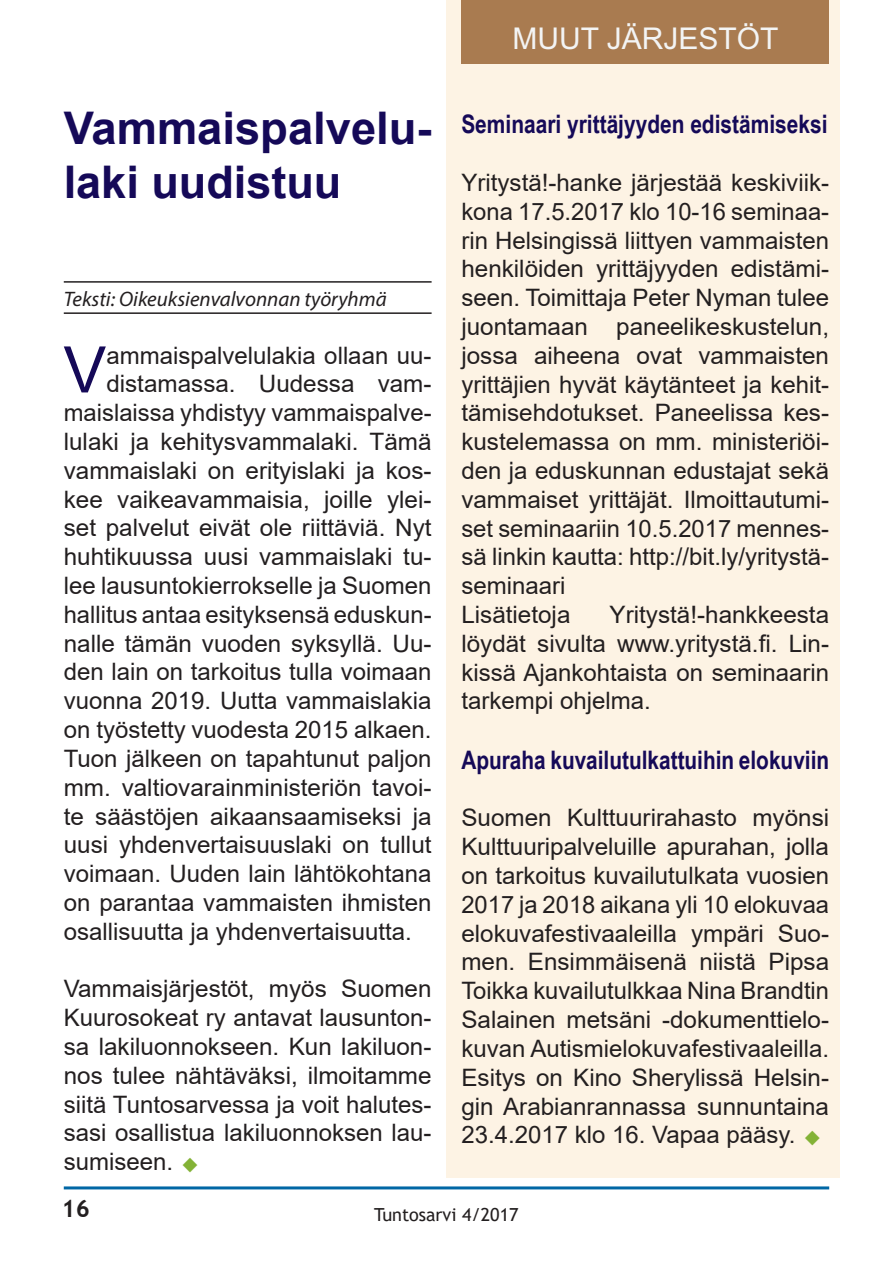
<style>
.page{position:relative;width:893px;height:1263px;background:#fff}
.page>*{position:absolute;margin:0;border:0;box-sizing:border-box;transform-origin:0 0}
.t1{font:64.2px "Arial";color:#150958}
.t2{font:700 45px/54px "Arial";color:#150958}
.t3{font:30px "Arial";color:#f3f4f4}
.t4{font:700 25.5px "Arial Narrow";color:#150958}
.t5{font:24px/28.8px "Arial";color:#231f20;text-align:justify}
.t6{font:700 24px "Trebuchet MS";color:#231f20}
.t7{font:italic 21px "Myriad Pro";color:#231f20}
.t8{font:18px "Trebuchet MS";color:#231f20}
</style>
<div class="page">
<hr style="left:64px;top:1186px;width:765px;height:3px;background:#0067a5">
<div style="left:446px;top:0;width:394px;height:1178px;background:#fdf3e4"></div>
<div style="left:461px;top:0;width:368px;height:64px;background:#a97b50"></div>
<hr style="left:64px;top:281px;width:368px;height:2px;background:#231f20">
<hr style="left:64px;top:312px;width:368px;height:2px;background:#231f20">
<h2 class="t2" style="left:64px;top:102px;width:369px">Vammaispalvelu&shy;laki uudistuu</h2>
<p class="t7" style="left:64px;top:286px;width:324px">Teksti: Oikeuksienvalvonnan työryhmä</p>
<h1 class="t1" style="left:63px;top:326px;width:44px">V</h1>
<p class="t5" style="left:106px;top:341px;width:327px">ammaispalvelulakia ollaan uu-</p>
<p class="t5" style="left:106px;top:369px;width:327px">distamassa. Uudessa vam-</p>
<p class="t5" style="left:64px;top:398px;width:369px">maislaissa yhdistyy vammaispalve-</p>
<p class="t5" style="left:64px;top:427px;width:369px">lulaki ja kehitysvammalaki. Tämä</p>
<p class="t5" style="left:64px;top:456px;width:369px">vammaislaki on erityislaki ja kos-</p>
<p class="t5" style="left:64px;top:485px;width:369px">kee vaikeavammaisia, joille ylei-</p>
<p class="t5" style="left:64px;top:513px;width:369px">set palvelut eivät ole riittäviä. Nyt</p>
<p class="t5" style="left:64px;top:542px;width:369px">huhtikuussa uusi vammaislaki tu-</p>
<p class="t5" style="left:64px;top:571px;width:369px">lee lausuntokierrokselle ja Suomen</p>
<p class="t5" style="left:64px;top:600px;width:369px">hallitus antaa esityksensä eduskun-</p>
<p class="t5" style="left:64px;top:629px;width:369px">nalle tämän vuoden syksyllä. Uu-</p>
<p class="t5" style="left:64px;top:657px;width:369px">den lain on tarkoitus tulla voimaan</p>
<p class="t5" style="left:64px;top:686px;width:369px">vuonna 2019. Uutta vammaislakia</p>
<p class="t5" style="left:64px;top:715px;width:369px">on työstetty vuodesta 2015 alkaen.</p>
<p class="t5" style="left:64px;top:744px;width:369px">Tuon jälkeen on tapahtunut paljon</p>
<p class="t5" style="left:64px;top:773px;width:369px">mm. valtiovarainministeriön tavoi-</p>
<p class="t5" style="left:64px;top:801px;width:369px">te säästöjen aikaansaamiseksi ja</p>
<p class="t5" style="left:64px;top:830px;width:369px">uusi yhdenvertaisuuslaki on tullut</p>
<p class="t5" style="left:64px;top:859px;width:369px">voimaan. Uuden lain lähtökohtana</p>
<p class="t5" style="left:64px;top:888px;width:369px">on parantaa vammaisten ihmisten</p>
<p class="t5" style="left:64px;top:917px;width:350px">osallisuutta ja yhdenvertaisuutta.</p>
<p class="t5" style="left:64px;top:974px;width:369px">Vammaisjärjestöt, myös Suomen Kuurosokeat ry antavat lausunton&shy;sa lakiluonnokseen. Kun lakiluon&shy;nos tulee nähtäväksi, ilmoitamme siitä Tuntosarvessa ja voit halutes&shy;sasi osallistua lakiluonnoksen lau&shy;sumiseen.</p>
<p class="t3" style="left:512px;top:17px;width:268px">MUUT JÄRJESTÖT</p>
<p class="t4" style="left:461px;top:105px;width:368px">Seminaari yrittäjyyden edistämiseksi</p>
<p class="t5" style="left:461px;top:168px;width:369px;text-align:left">Yritystä!-hanke järjestää keskiviik&shy;kona 17.5.2017 klo 10-16 seminaa&shy;rin Helsingissä liittyen vammaisten henkilöiden yrittäjyyden edistämi&shy;seen. Toimittaja Peter Nyman tulee juontamaan paneelikeskustelun, jossa aiheena ovat vammaisten yrittäjien hyvät käytänteet ja kehit&shy;tämisehdotukset. Paneelissa kes&shy;kustelemassa on mm. ministeriöi&shy;den ja eduskunnan edustajat sekä vammaiset yrittäjät. Ilmoittautumi&shy;set seminaariin 10.5.2017 mennes&shy;sä linkin kautta: http://bit.ly/yritystä&shy;seminaari<br>Lisätietoja</p>
<p class="t5" style="left:461px;top:600px;width:369px;text-indent:148px">Yritystä!-hankkeesta löydät sivulta www.yritystä.fi. Lin&shy;kissä Ajankohtaista on seminaarin tarkempi ohjelma.</p>
<p class="t4" style="left:461px;top:740px;width:369px">Apuraha kuvailutulkattuihin elokuviin</p>
<p class="t5" style="left:461px;top:803px;width:369px">Suomen Kulttuurirahasto myönsi Kulttuuripalveluille apurahan, jolla on tarkoitus kuvailutulkata vuosien 2017 ja 2018 aikana yli 10 elokuvaa elokuvafestivaaleilla ympäri Suo&shy;men. Ensimmäisenä niistä Pipsa Toikka kuvailutulkkaa Nina Brandtin Salainen metsäni -dokumenttielo&shy;kuvan Autismielokuvafestivaaleilla.<br>Esitys on Kino Sherylissä Helsin&shy;gin Arabianrannassa sunnuntaina 23.4.2017 klo 16. Vapaa pääsy.</p>
<p class="t6" style="left:62px;top:1193px;width:30px">16</p>
<p class="t8" style="left:374px;top:1203px;width:146px">Tuntosarvi 4/2017</p>
</div>
